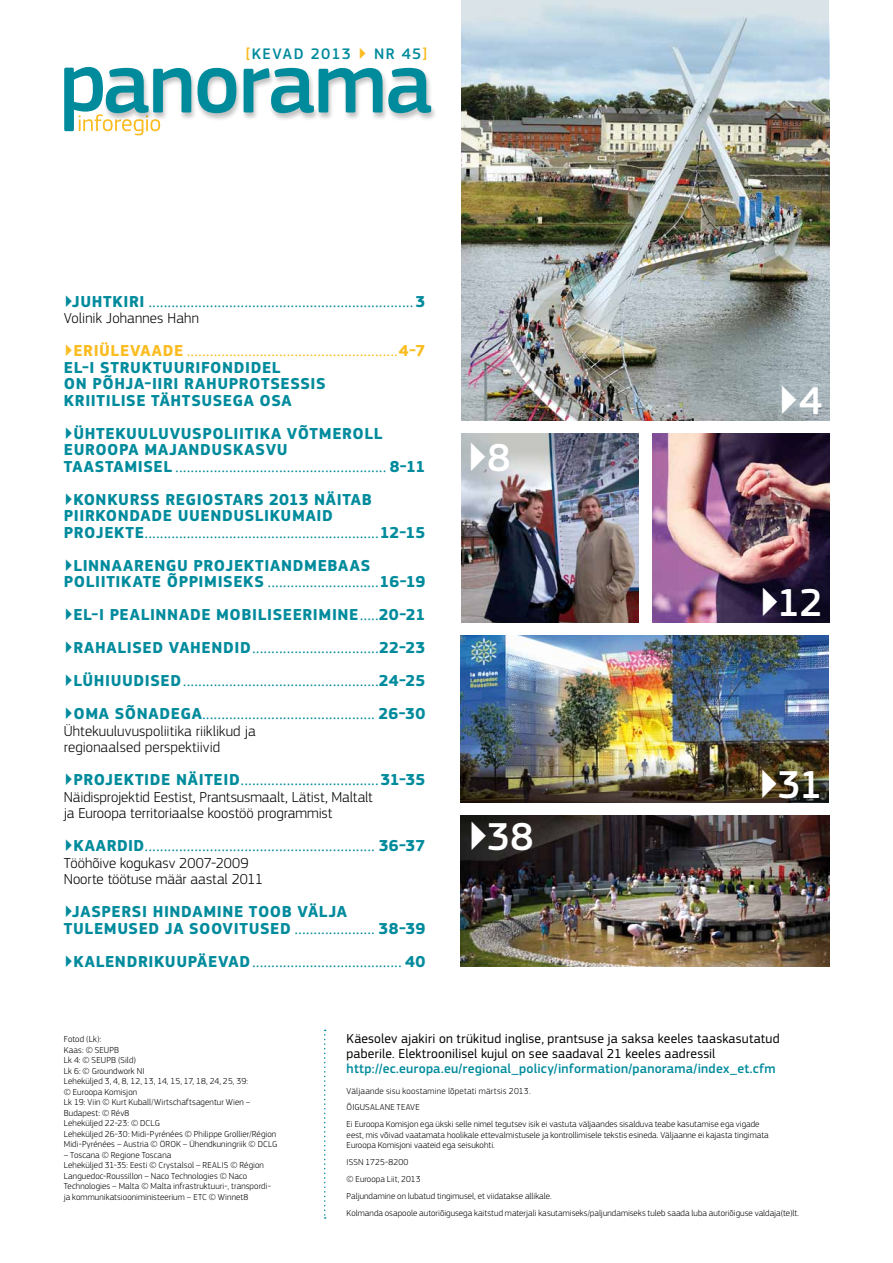
<style>
.page{position:relative;width:893px;height:1263px;background:#fff}
.page>*{position:absolute;margin:0;border:0;box-sizing:border-box;transform-origin:0 0}
.t1{font:500 40.5px "PF Square Sans Pro";color:#fff}
.t2{font:300 21px/33px "PF Square Sans Pro";color:#008b9d;text-align:justify}
.t3{font:300 21px "PF Square Sans Pro";color:#fabc20}
.t4{font:700 16.5px/16.5px "PF Square Sans Pro";letter-spacing:.035em;color:#008b9d}
.t5{font:500 15.9px "PF Square Sans Pro";letter-spacing:.075em;color:#008b9d}
.t6{font:300 15px/16.5px "PF Square Sans Pro";color:#000}
.t7{font:13.5px/15px "PF Square Sans Pro";letter-spacing:.015em;color:#000}
.t8{font:500 13.5px "PF Square Sans Pro";letter-spacing:.01em;color:#008b9d}
.t9{font:300 9px/10.5px "PF Square Sans Pro";letter-spacing:.01em;color:#000}
.s1{color:#fabc20}
.s2{font-weight:700;font-size:16.5px}
.s3{font-weight:300;font-size:21px}
</style>
<div class="page">
<img style="left:461px;top:410px;width:368px;height:11px">
<img style="left:652px;top:434px;width:177px;height:189px">
<img style="left:461px;top:815px;width:368px;height:152px">
<div style="left:103px;top:67px;width:335px;height:55px;background:#000;opacity:.25"></div>
<svg style="left:64px;top:67px;width:367px;height:68px"></svg>
<img style="left:461px;top:0;width:368px;height:410px">
<img style="left:461px;top:434px;width:177px;height:189px">
<img style="left:461px;top:636px;width:368px;height:167px">
<svg style="left:324px;top:1030px;width:2px;height:189px"></svg>
<h3 class="t5" style="left:246px;top:45px;width:182px"><span class="s1">[</span>Kevad 2013 <span class="s1">▶</span> Nr 45<span class="s1">]</span></h3>
<h2 class="t2" style="left:64px;top:283px;width:363px"><span class="s2">▶JUHTKIRI</span> .....................................................................<span class="s2">3</span></h2>
<h3 class="t6" style="left:64px;top:310px;width:137px">Volinik Johannes Hahn</h3>
<h2 class="t3" style="left:64px;top:337px;width:363px"><span class="s2">▶ERIÜLEVAADE</span> .......................................................<span class="s2">4-7</span></h2>
<h3 class="t4" style="left:64px;top:359px;width:263px">EL-I STRUKTUURIFONDIDEL<br>ON PÕHJA-IIRI RAHUPROTSESSIS<br>KRIITILISE TÄHTSUSEGA OSA</h3>
<h3 class="t4" style="left:64px;top:425px;width:320px">▶ÜHTEKUULUVUSPOLIITIKA VÕTMEROLL<br>EUROOPA MAJANDUSKASVU</h3>
<h2 class="t2" style="left:64px;top:448px;width:363px"><span class="s2">TAASTAMISEL</span> ....................................................... <span class="s2">8-11</span></h2>
<h3 class="t4" style="left:64px;top:491px;width:310px">▶KONKURSS REGIOSTARS 2013 NÄITAB<br>PIIRKONDADE UUENDUSLIKUMAID</h3>
<h2 class="t2" style="left:64px;top:514px;width:363px"><span class="s2">PROJEKTE</span>.............................................................<span class="s2">12-15</span></h2>
<h3 class="t4" style="left:64px;top:557px;width:308px">▶LINNAARENGU PROJEKTIANDMEBAAS</h3>
<h2 class="t2" style="left:64px;top:563px;width:363px"><span class="s2">POLIITIKATE ÕPPIMISEKS</span> .............................<span class="s2">16-19</span></h2>
<h3 class="t4" style="left:64px;top:607px;width:363px">▶EL-I PEALINNADE MOBILISEERIMINE<span class="s3">.....</span>20-21</h3>
<h2 class="t2" style="left:64px;top:629px;width:363px"><span class="s2">▶RAHALISED VAHENDID</span>.................................<span class="s2">22-23 ▶LÜHIUUDISED</span>...................................................<span class="s2">24-25 ▶OMA SÕNADEGA</span>............................................. <span class="s2">26-30</span></h2>
<h3 class="t6" style="left:64px;top:722px;width:193px">Ühtekuuluvuspoliitika riiklikud ja regionaalsed perspektiivid</h3>
<h2 class="t2" style="left:64px;top:761px;width:363px"><span class="s2">▶PROJEKTIDE NÄITEID</span>....................................<span class="s2">31-35</span></h2>
<h3 class="t6" style="left:64px;top:788px;width:311px">Näidisprojektid Eestist, Prantsusmaalt, Lätist, Maltalt ja Euroopa territoriaalse koostöö programmist</h3>
<h3 class="t4" style="left:64px;top:838px;width:21px">▶KAARDID</h3>
<h2 class="t2" style="left:144px;top:827px;width:282px">............................................................ <span class="s2">36-37</span></h2>
<h3 class="t6" style="left:64px;top:854px;width:201px">Tööhõive kogukasv 2007-2009<br>Noorte töötuse määr aastal 2011</h3>
<h3 class="t4" style="left:64px;top:904px;width:363px">▶JASPERSI HINDAMINE TOOB VÄLJA<br>TULEMUSED JA SOOVITUSED <span class="s3">.....................</span> 38-39</h3>
<h2 class="t2" style="left:64px;top:943px;width:363px"><span class="s2">▶KALENDRIKUUPÄEVAD</span>....................................... <span class="s2">40</span></h2>
<h1 class="t1" style="left:465px;top:434px;width:47px">▶8</h1>
<h1 class="t1" style="left:466px;top:813px;width:69px">▶38</h1>
<h1 class="t1" style="left:776px;top:377px;width:47px">▶4</h1>
<h1 class="t1" style="left:757px;top:579px;width:67px">▶12</h1>
<h1 class="t1" style="left:757px;top:761px;width:67px">▶31</h1>
<p class="t9" style="left:64px;top:1034px;width:215px">Fotod (Lk):<br>Kaas: © SEUPB<br>Lk 4: © SEUPB (Sild)<br>Lk 6: © Groundwork NI<br>Leheküljed 3, 4, 8, 12, 13, 14, 15, 17, 18, 24, 25, 39:<br>© Euroopa Komisjon<br>Lk 19: Viin © Kurt Kuball/Wirtschaftsagentur Wien –<br>Budapest: © Rév8<br>Leheküljed 22-23: © DCLG<br>Leheküljed 26-30: Midi-Pyrénées © Philippe Grollier/Région<br>Midi-Pyrénées – Austria © ÖROK – Ühendkuningriik © DCLG</p>
<p class="t9" style="left:64px;top:1149px;width:209px">– Toscana © Regione Toscana<br>Leheküljed 31-35: Eesti © Crystalsol – REALIS © Région Languedoc-Roussillon – Naco Technologies © Naco Technologies – Malta © Malta infrastruktuuri-, transpordi&shy;ja kommunikatsiooniministeerium – ETC © Winnet8</p>
<h3 class="t7" style="left:347px;top:1031px;width:434px">Käesolev ajakiri on trükitud inglise, prantsuse ja saksa keeles taaskasutatud paberile. Elektroonilisel kujul on see saadaval 21 keeles aadressil</h3>
<h3 class="t8" style="left:347px;top:1060px;width:431px">http://ec.europa.eu/regional_policy/information/panorama/index_et.cfm</h3>
<p class="t9" style="left:347px;top:1082px;width:414px;line-height:16.8px">Väljaande sisu koostamine lõpetati märtsis 2013.<br>ÕIGUSALANE TEAVE<br>Ei Euroopa Komisjon ega ükski selle nimel tegutsev isik ei vastuta väljaandes sisalduva teabe kasutamise ega vigade</p>
<p class="t9" style="left:347px;top:1129px;width:424px">eest, mis võivad vaatamata hoolikale ettevalmistusele ja kontrollimisele tekstis esineda. Väljaanne ei kajasta tingimata<br>Euroopa Komisjoni vaateid ega seisukohti.</p>
<p class="t9" style="left:347px;top:1154px;width:454px;line-height:16.8px">ISSN 1725-8200<br>© Euroopa Liit, 2013<br>Paljundamine on lubatud tingimusel, et viidatakse allikale.<br>Kolmanda osapoole autoriõigusega kaitstud materjali kasutamiseks/paljundamiseks tuleb saada luba autoriõiguse valdaja(te)lt.</p>
</div>
